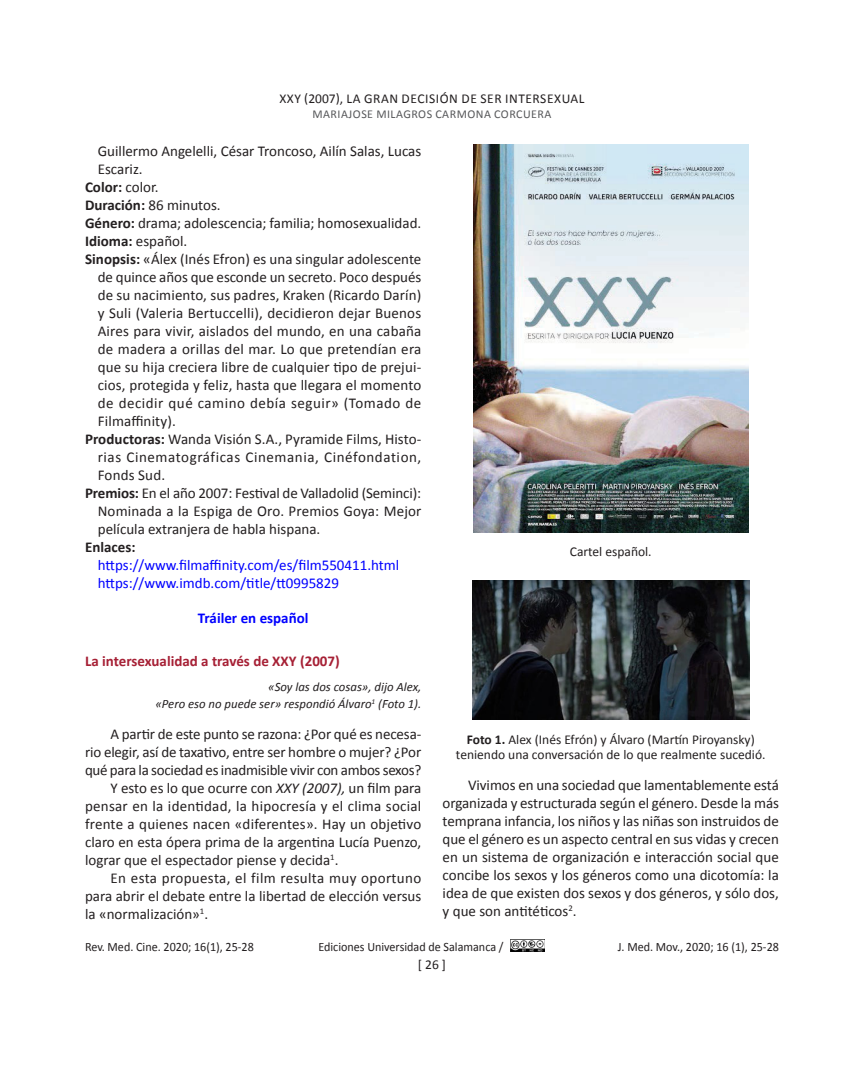
<style>
.page{position:relative;width:864px;height:1080px;background:#fff}
.page>*{position:absolute;margin:0;border:0;box-sizing:border-box;transform-origin:0 0}
.t1{font:15px/18px "Calibri";color:#231f20;text-align:justify}
.t2{font:15px/18px "Calibri";color:#00f}
.t3{font:15px "Calibri";letter-spacing:-.02em;color:#231f20}
.t4{font:15px "Calibri";letter-spacing:.04em;color:#231f20}
.t5{font:15px "Calibri";letter-spacing:.025em;color:#231f20}
.t6{font:15px "Calibri";letter-spacing:.035em;color:#231f20}
.t7{font:700 15px "Calibri";color:#a62035}
.t8{font:700 15px "Calibri";color:#231f20}
.t9{font:700 15px "Calibri";color:#00f}
.t10{font:13.5px/15px "Calibri";color:#231f20;text-align:center}
.t11{font:13.5px "Calibri";letter-spacing:.04em;color:#231f20}
.t12{font:12.75px "Calibri";color:#231f20;scale:.95 1}
.t13{font:italic 12.75px/16.5px "Calibri";color:#231f20;text-align:right}
.t14{font:12px "Calibri";letter-spacing:.04em;color:#57585a}
.s1{font-weight:400}
.s2{font-weight:700}
.s3{font-style:italic}
</style>
<div class="page">
<img style="left:510px;top:939px;width:35px;height:12px">
<img style="left:473px;top:145px;width:275px;height:388px">
<img style="left:473px;top:581px;width:276px;height:139px">
<p class="t11" style="left:279px;top:90px;width:307px">XXY (2007), LA GRAN DECISIÓN DE SER INTERSEXUAL</p>
<p class="t14" style="left:312px;top:106px;width:241px">MARIAJOSE MILAGROS CARMONA CORCUERA</p>
<p class="t1" style="left:98px;top:142px;width:325px">Guillermo Angelelli, César Troncoso, Ailín Salas, Lucas</p>
<p class="t1" style="left:98px;top:160px;width:46px">Escariz.</p>
<p class="t8" style="left:85px;top:178px;width:75px">Color: <span class="s1">color.</span></p>
<p class="t1" style="left:85px;top:196px;width:137px"><span class="s2">Duración:</span> 86 minutos.</p>
<p class="t1" style="left:85px;top:214px;width:338px"><span class="s2">Género:</span> drama; adolescencia; familia; homosexualidad.</p>
<p class="t1" style="left:85px;top:232px;width:104px"><span class="s2">Idioma:</span> español.</p>
<p class="t1" style="left:85px;top:250px;width:338px"><span class="s2">Sinopsis:</span> «Álex (Inés Efron) es una singular adolescente</p>
<p class="t1" style="left:98px;top:268px;width:325px">de quince años que esconde un secreto. Poco después</p>
<p class="t1" style="left:98px;top:286px;width:325px">de su nacimiento, sus padres, Kraken (Ricardo Darín)</p>
<p class="t1" style="left:98px;top:304px;width:325px">y Suli (Valeria Bertuccelli), decidieron dejar Buenos</p>
<p class="t1" style="left:98px;top:322px;width:325px">Aires para vivir, aislados del mundo, en una cabaña</p>
<p class="t1" style="left:98px;top:340px;width:325px">de madera a orillas del mar. Lo que pretendían era</p>
<p class="t1" style="left:98px;top:358px;width:325px">que su hija creciera libre de cualquier tipo de prejui-</p>
<p class="t1" style="left:98px;top:376px;width:325px">cios, protegida y feliz, hasta que llegara el momento</p>
<p class="t6" style="left:98px;top:393px;width:325px">de decidir qué camino debía seguir» (Tomado de</p>
<p class="t1" style="left:98px;top:412px;width:80px">Filmaffinity).</p>
<p class="t1" style="left:85px;top:430px;width:338px"><span class="s2">Productoras:</span> Wanda Visión S.A., Pyramide Films, Histo-</p>
<p class="t4" style="left:98px;top:447px;width:325px">rias Cinematográficas Cinemania, Cinéfondation,</p>
<p class="t1" style="left:98px;top:466px;width:69px">Fonds Sud.</p>
<p class="t1" style="left:85px;top:484px;width:338px"><span class="s2">Premios:</span> En el año 2007: Festival de Valladolid (Seminci):</p>
<p class="t1" style="left:98px;top:502px;width:325px">Nominada a la Espiga de Oro. Premios Goya: Mejor</p>
<p class="t1" style="left:98px;top:520px;width:224px">película extranjera de habla hispana.</p>
<p class="t8" style="left:85px;top:538px;width:52px">Enlaces:</p>
<p class="t2" style="left:98px;top:556px;width:303px">https://www.filmaffinity.com/es/film550411.html https://www.imdb.com/title/tt0995829</p>
<p class="t9" style="left:198px;top:609px;width:112px">Tráiler en español</p>
<p class="t7" style="left:85px;top:652px;width:256px">La intersexualidad a través de XXY (2007)</p>
<p class="t13" style="left:155px;top:678px;width:267px">«Soy las dos cosas», dijo Alex,<br>«Pero eso no puede ser» respondió Álvaro<sup>1</sup> (Foto 1).</p>
<p class="t1" style="left:111px;top:725px;width:312px">A partir de este punto se razona: ¿Por qué es necesa-</p>
<p class="t1" style="left:85px;top:743px;width:338px">rio elegir, así de taxativo, entre ser hombre o mujer? ¿Por</p>
<p class="t3" style="left:85px;top:760px;width:338px">qué para la sociedad es inadmisible vivir con ambos sexos?</p>
<p class="t1" style="left:111px;top:779px;width:312px">Y esto es lo que ocurre con <span class="s3">XXY (2007),</span> un film para</p>
<p class="t1" style="left:85px;top:797px;width:338px">pensar en la identidad, la hipocresía y el clima social</p>
<p class="t1" style="left:85px;top:815px;width:338px">frente a quienes nacen «diferentes». Hay un objetivo</p>
<p class="t1" style="left:85px;top:833px;width:338px">claro en esta ópera prima de la argentina Lucía Puenzo,</p>
<p class="t1" style="left:85px;top:851px;width:255px">lograr que el espectador piense y decida<sup>1</sup>.</p>
<p class="t5" style="left:111px;top:868px;width:312px">En esta propuesta, el film resulta muy oportuno</p>
<p class="t1" style="left:85px;top:887px;width:338px">para abrir el debate entre la libertad de elección versus</p>
<p class="t1" style="left:85px;top:905px;width:125px">la «normalización»<sup>1</sup>.</p>
<p class="t10" style="left:570px;top:544px;width:83px">Cartel español.</p>
<p class="t10" style="left:456px;top:732px;width:311px"><span class="s2">Foto 1.</span> Alex (Inés Efrón) y Álvaro (Martín Piroyansky) teniendo una conversación de lo que realmente sucedió.</p>
<p class="t1" style="left:443px;top:776px;width:338px;text-indent:26px">Vivimos en una sociedad que lamentablemente está organizada y estructurada según el género. Desde la más temprana infancia, los niños y las niñas son instruidos de que el género es un aspecto central en sus vidas y crecen en un sistema de organización e interacción social que concibe los sexos y los géneros como una dicotomía: la idea de que existen dos sexos y dos géneros, y sólo dos, y que son antitéticos<sup>2</sup>.</p>
<p class="t12" style="left:85px;top:939px;width:179px">Rev. Med. Cine. 2020; 16(1), 25-28</p>
<p class="t12" style="left:318px;top:939px;width:196px">Ediciones Universidad de Salamanca /</p>
<p class="t12" style="left:618px;top:939px;width:171px">J. Med. Mov., 2020; 16 (1), 25-28</p>
<p class="t10" style="left:418px;top:958px;width:30px">[ 26 ]</p>
</div>
